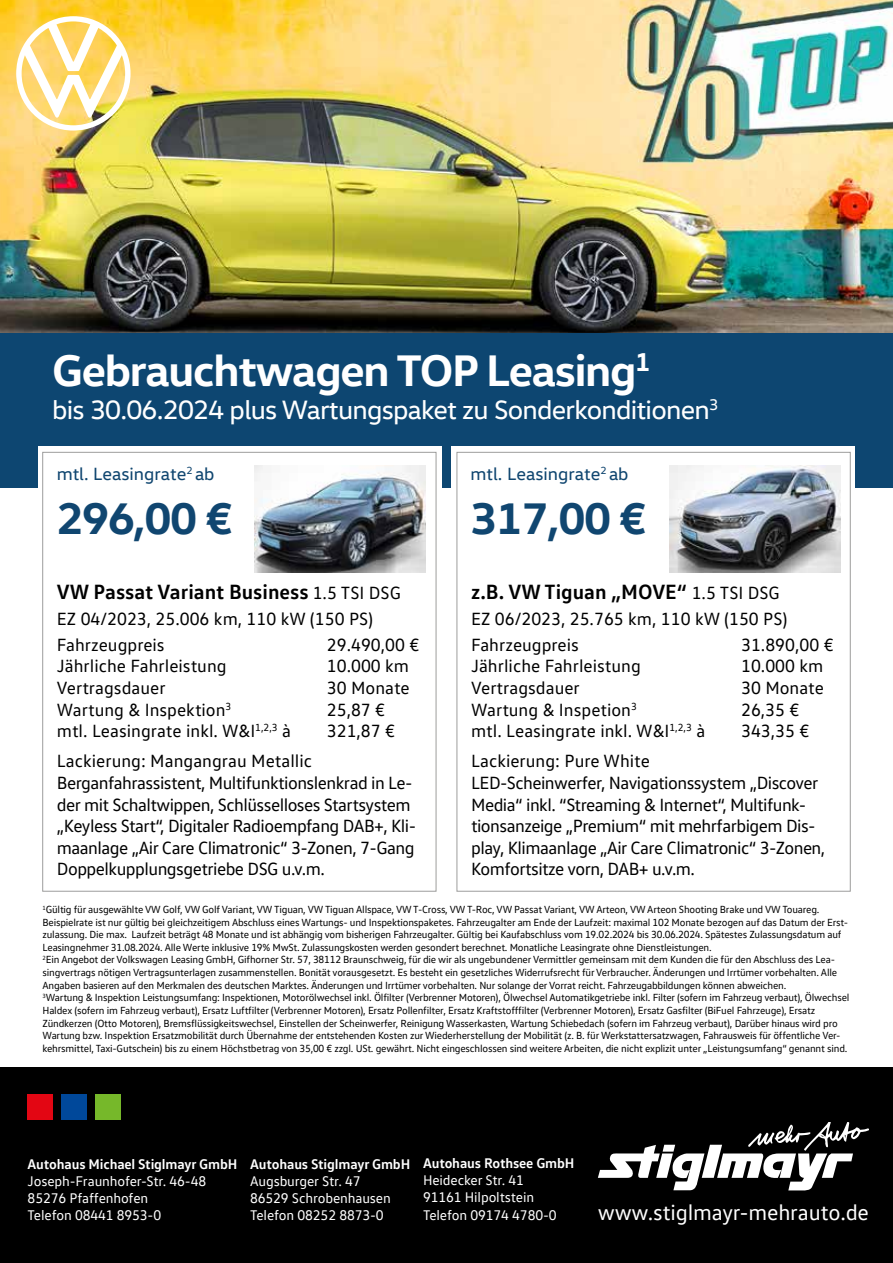
<style>
.page{position:relative;width:893px;height:1263px;background:#fff}
.page>*{position:absolute;margin:0;border:0;box-sizing:border-box;transform-origin:0 0}
.t1{font:700 45px "VW Head";letter-spacing:-.03em;color:#fff}
.t2{font:700 45px "VW Head";letter-spacing:-.02em;color:#104670}
.t3{font:27px "VW Head";letter-spacing:-.03em;color:#fff}
.t4{font:22.35px "VW Text";letter-spacing:-.01em;color:#fff}
.t5{font:700 21px "VW Text";color:#000}
.t6{font:18px/21.6px "VW Text";letter-spacing:-.03em;color:#000}
.t7{font:18px/25.8px "VW Text";color:#000}
.t8{font:18px "VW Head";color:#104670}
.t9{font:14.25px/17.1px "VW Text";letter-spacing:-.01em;color:#fff}
.t10{font:700 14.25px "VW Text";letter-spacing:-.01em;color:#fff}
.t11{font:10.5px/12.6px "VW Text";letter-spacing:-.02em;color:#000}
.s1{font-weight:400;font-size:18px}
</style>
<div class="page">
<img style="left:0;top:0;width:893px;height:334px">
<div style="left:0;top:334px;width:893px;height:154px;background:#0d4671"></div>
<svg style="left:451px;top:447px;width:404px;height:87px;background:#fafafa"></svg>
<svg style="left:38px;top:447px;width:404px;height:87px;background:#fafafa"></svg>
<div style="left:42px;top:452px;width:394px;height:439px;background:#fff;border:1px solid #9d9d9c"></div>
<div style="left:457px;top:452px;width:394px;height:439px;background:#fff;border:1px solid #9d9d9c"></div>
<svg style="left:16px;top:16px;width:115px;height:115px"></svg>
<img style="left:669px;top:466px;width:171px;height:106px">
<img style="left:255px;top:466px;width:170px;height:106px">
<div style="left:0;top:1067px;width:893px;height:196px;background:#000"></div>
<svg style="left:598px;top:1123px;width:271px;height:67px"></svg>
<div style="left:28px;top:1094px;width:25px;height:26px;background:#e30613"></div>
<div style="left:62px;top:1094px;width:25px;height:26px;background:#00489a"></div>
<div style="left:95px;top:1094px;width:26px;height:26px;background:#76b82a"></div>
<h1 class="t1" style="left:52px;top:341px;width:600px">Gebrauchtwagen TOP Leasing<sup>1</sup></h1>
<h2 class="t3" style="left:52px;top:393px;width:668px">bis 30.06.2024 plus Wartungspaket zu Sonderkonditionen<sup>3</sup></h2>
<h3 class="t8" style="left:57px;top:463px;width:159px">mtl. Leasingrate<sup>2</sup> ab</h3>
<h1 class="t2" style="left:57px;top:489px;width:177px">296,00 €</h1>
<h3 class="t5" style="left:57px;top:578px;width:346px">VW Passat Variant Business <span class="s1">1.5 TSI DSG</span></h3>
<h3 class="t7" style="left:57px;top:605px;width:318px">EZ 04/2023, 25.006 km, 110 kW (150 PS)<br>Fahrzeugpreis</h3>
<h3 class="t6" style="left:327px;top:633px;width:94px">29.490,00 €</h3>
<h3 class="t7" style="left:57px;top:653px;width:171px">Jährliche Fahrleistung</h3>
<h3 class="t6" style="left:327px;top:655px;width:84px">10.000 km</h3>
<h3 class="t7" style="left:57px;top:674px;width:110px">Vertragsdauer</h3>
<h3 class="t7" style="left:327px;top:674px;width:84px">30 Monate</h3>
<h3 class="t7" style="left:57px;top:696px;width:176px">Wartung &amp; Inspektion<sup>3</sup></h3>
<h3 class="t6" style="left:327px;top:698px;width:60px">25,87 €</h3>
<h3 class="t7" style="left:57px;top:718px;width:236px">mtl. Leasingrate inkl. W&amp;I<sup>1,2,3</sup> à</h3>
<h3 class="t6" style="left:327px;top:720px;width:70px">321,87 €</h3>
<p class="t6" style="left:57px;top:750px;width:361px">Lackierung: Mangangrau Metallic Berganfahrassistent, Multifunktionslenkrad in Le&shy;der mit Schaltwippen, Schlüsselloses Startsystem „Keyless Start“, Digitaler Radioempfang DAB+, Kli&shy;maanlage „Air Care Climatronic“ 3-Zonen, 7-Gang Doppelkupplungsgetriebe DSG u.v.m.</p>
<h3 class="t8" style="left:471px;top:463px;width:159px">mtl. Leasingrate<sup>2</sup> ab</h3>
<h1 class="t2" style="left:471px;top:489px;width:177px">317,00 €</h1>
<h3 class="t5" style="left:471px;top:578px;width:310px">z.B. VW Tiguan „MOVE“ <span class="s1">1.5 TSI DSG</span></h3>
<h3 class="t7" style="left:471px;top:605px;width:318px">EZ 06/2023, 25.765 km, 110 kW (150 PS)<br>Fahrzeugpreis</h3>
<h3 class="t6" style="left:741px;top:633px;width:94px">31.890,00 €</h3>
<h3 class="t7" style="left:471px;top:653px;width:171px">Jährliche Fahrleistung</h3>
<h3 class="t6" style="left:741px;top:655px;width:84px">10.000 km</h3>
<h3 class="t7" style="left:471px;top:674px;width:110px">Vertragsdauer</h3>
<h3 class="t7" style="left:741px;top:674px;width:84px">30 Monate</h3>
<h3 class="t7" style="left:471px;top:696px;width:167px">Wartung &amp; Inspetion<sup>3</sup></h3>
<h3 class="t6" style="left:741px;top:698px;width:60px">26,35 €</h3>
<h3 class="t7" style="left:471px;top:718px;width:236px">mtl. Leasingrate inkl. W&amp;I<sup>1,2,3</sup> à</h3>
<h3 class="t6" style="left:741px;top:720px;width:70px">343,35 €</h3>
<p class="t6" style="left:471px;top:750px;width:356px">Lackierung: Pure White<br>LED-Scheinwerfer, Navigationssystem „Discover Media“ inkl. “Streaming &amp; Internet“, Multifunk&shy;tionsanzeige „Premium“ mit mehrfarbigem Dis&shy;play, Klimaanlage „Air Care Climatronic“ 3-Zonen, Komfortsitze vorn, DAB+ u.v.m.</p>
<p class="t11" style="left:43px;top:903px;width:808px"><sup>1</sup>Gültig für ausgewählte VW Golf, VW Golf Variant, VW Tiguan, VW Tiguan Allspace, VW T-Cross, VW T-Roc, VW Passat Variant, VW Arteon, VW Arteon Shooting Brake und VW Touareg.<br>Beispielrate ist nur gültig bei gleichzeitigem Abschluss eines Wartungs- und Inspektionspaketes. Fahrzeugalter am Ende der Laufzeit: maximal 102 Monate bezogen auf das Datum der Erst&shy;zulassung. Die max. Laufzeit beträgt 48 Monate und ist abhängig vom bisherigen Fahrzeugalter. Gültig bei Kaufabschluss vom 19.02.2024 bis 30.06.2024. Spätestes Zulassungsdatum auf Leasingnehmer 31.08.2024. Alle Werte inklusive 19% MwSt. Zulassungskosten werden gesondert berechnet. Monatliche Leasingrate ohne Dienstleistungen.<br><sup>2</sup>Ein Angebot der Volkswagen Leasing GmbH, Gifhorner Str. 57, 38112 Braunschweig, für die wir als ungebundener Vermittler gemeinsam mit dem Kunden die für den Abschluss des Lea&shy;singvertrags nötigen Vertragsunterlagen zusammenstellen. Bonität vorausgesetzt. Es besteht ein gesetzliches Widerrufsrecht für Verbraucher. Änderungen und Irrtümer vorbehalten. Alle Angaben basieren auf den Merkmalen des deutschen Marktes. Änderungen und Irrtümer vorbehalten. Nur solange der Vorrat reicht. Fahrzeugabbildungen können abweichen.<br><sup>3</sup>Wartung &amp; Inspektion Leistungsumfang: Inspektionen, Motorölwechsel inkl. Ölfilter (Verbrenner Motoren), Ölwechsel Automatikgetriebe inkl. Filter (sofern im Fahrzeug verbaut), Ölwechsel Haldex (sofern im Fahrzeug verbaut), Ersatz Luftfilter (Verbrenner Motoren), Ersatz Pollenfilter, Ersatz Kraftstofffilter (Verbrenner Motoren), Ersatz Gasfilter (BiFuel Fahrzeuge), Ersatz Zündkerzen (Otto Motoren), Bremsflüssigkeitswechsel, Einstellen der Scheinwerfer, Reinigung Wasserkasten, Wartung Schiebedach (sofern im Fahrzeug verbaut), Darüber hinaus wird pro Wartung bzw. Inspektion Ersatzmobilität durch Übernahme der entstehenden Kosten zur Wiederherstellung der Mobilität (z. B. für Werkstattersatzwagen, Fahrausweis für öffentliche Ver&shy;kehrsmittel, Taxi-Gutschein) bis zu einem Höchstbetrag von 35,00 € zzgl. USt. gewährt. Nicht eingeschlossen sind weitere Arbeiten, die nicht explizit unter „Leistungsumfang“ genannt sind.</p>
<h3 class="t10" style="left:28px;top:1155px;width:211px">Autohaus Michael Stiglmayr GmbH</h3>
<h3 class="t9" style="left:28px;top:1172px;width:180px">Joseph-Fraunhofer-Str. 46-48<br>85276 Pfaffenhofen<br>Telefon 08441 8953-0</h3>
<h3 class="t10" style="left:250px;top:1155px;width:162px">Autohaus Stiglmayr GmbH</h3>
<h3 class="t9" style="left:250px;top:1172px;width:142px">Augsburger Str. 47<br>86529 Schrobenhausen<br>Telefon 08252 8873-0</h3>
<h3 class="t10" style="left:423px;top:1154px;width:153px">Autohaus Rothsee GmbH</h3>
<h3 class="t9" style="left:423px;top:1171px;width:135px">Heidecker Str. 41<br>91161 Hilpoltstein<br>Telefon 09174 4780-0</h3>
<h3 class="t4" style="left:598px;top:1199px;width:273px">www.stiglmayr-mehrauto.de</h3>
</div>
